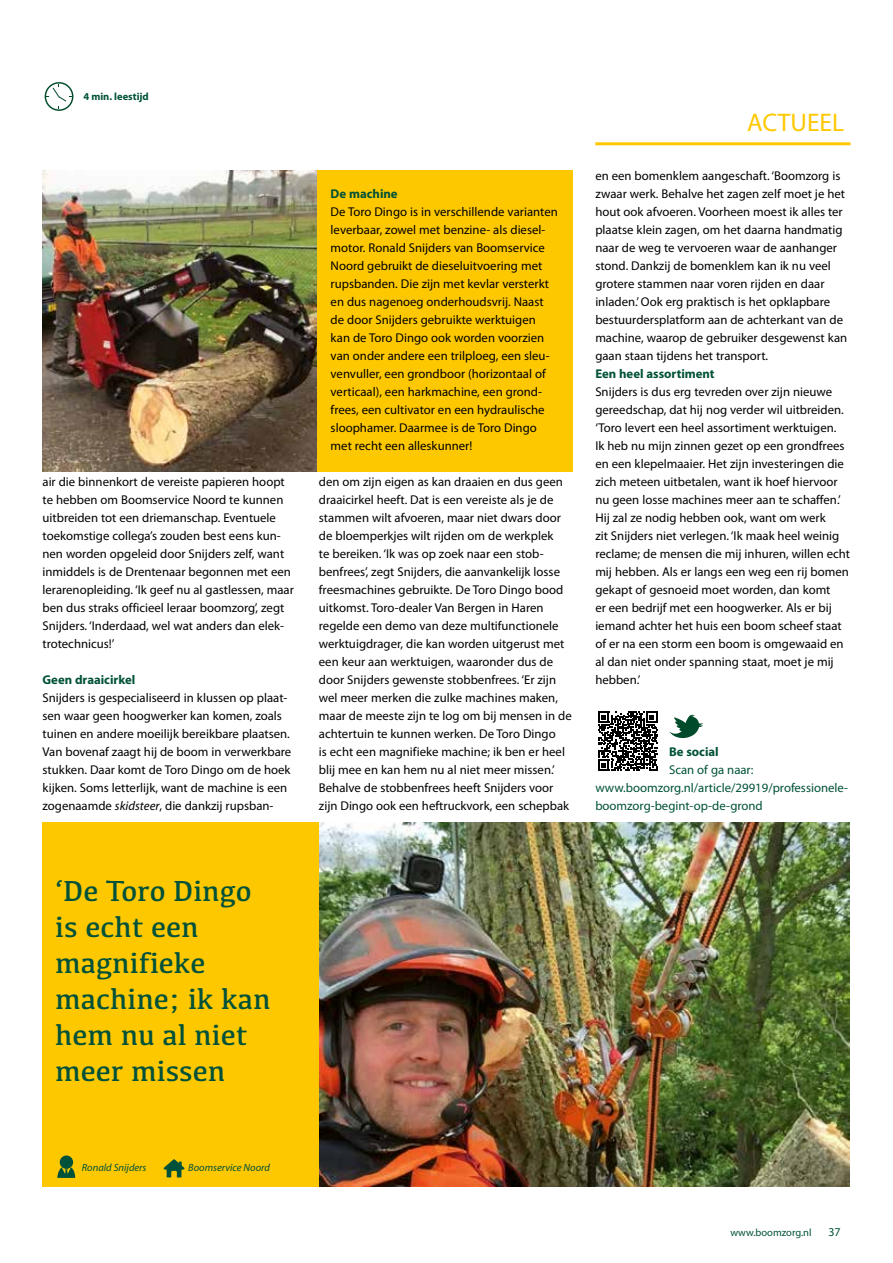
<style>
.page{position:relative;width:893px;height:1263px;background:#fff}
.page>*{position:absolute;margin:0;border:0;box-sizing:border-box;transform-origin:0 0}
.t1{font:30px/36px "Kefa";color:#005139}
.t2{font:25.5px "Myriad Pro";color:#fec800}
.t3{font:12.75px/18px "Myriad Pro";color:#000}
.t4{font:12.75px/18px "Myriad Pro";color:#005139}
.t5{font:700 12.75px "Myriad Pro";color:#005139}
.t6{font:12px "Myriad Pro";color:#005139}
.t7{font:italic 10.5px "Myriad Pro";color:#005139}
.t8{font:10.5px "Myriad Pro";color:#005139}
.t9{font:700 10.5px "Myriad Pro";color:#005139}
.s1{font-style:italic}
</style>
<div class="page">
<hr style="left:595px;top:142px;width:255px;height:3px;background:#fec800">
<svg style="left:45px;top:82px;width:28px;height:29px"></svg>
<img style="left:319px;top:823px;width:530px;height:363px">
<div style="left:43px;top:823px;width:276px;height:364px;background:#fec800"></div>
<svg style="left:57px;top:1167px;width:18px;height:11px"></svg>
<div style="left:60px;top:1155px;width:13px;height:14px;background:#005139;border-radius:50%"></div>
<svg style="left:164px;top:1159px;width:20px;height:18px"></svg>
<img style="left:43px;top:170px;width:275px;height:302px">
<div style="left:318px;top:170px;width:255px;height:302px;background:#fec800"></div>
<svg style="left:598px;top:712px;width:59px;height:59px"></svg>
<svg style="left:669px;top:715px;width:34px;height:23px"></svg>
<p class="t9" style="left:83px;top:90px;width:67px">4 min. leestijd</p>
<p class="t3" style="left:43px;top:473px;width:253px">air die binnenkort de vereiste papieren hoopt te hebben om Boomservice Noord te kunnen uitbreiden tot een driemanschap. Eventuele toekomstige collega’s zouden best eens kun&shy;nen worden opgeleid door Snijders zelf, want inmiddels is de Drentenaar begonnen met een lerarenopleiding. ‘Ik geef nu al gastlessen, maar ben dus straks officieel leraar boomzorg’, zegt Snijders. ‘Inderdaad, wel wat anders dan elek&shy;trotechnicus!’</p>
<p class="t5" style="left:43px;top:671px;width:94px">Geen draaicirkel</p>
<p class="t3" style="left:43px;top:689px;width:250px">Snijders is gespecialiseerd in klussen op plaat&shy;sen waar geen hoogwerker kan komen, zoals tuinen en andere moeilijk bereikbare plaatsen.<br>Van bovenaf zaagt hij de boom in verwerkbare stukken. Daar komt de Toro Dingo om de hoek kijken. Soms letterlijk, want de machine is een zogenaamde <span class="s1">skidsteer</span>, die dankzij rupsban-</p>
<p class="t5" style="left:331px;top:185px;width:69px">De machine</p>
<p class="t3" style="left:331px;top:203px;width:229px">De Toro Dingo is in verschillende varianten leverbaar, zowel met benzine- als diesel&shy;motor. Ronald Snijders van Boomservice Noord gebruikt de dieseluitvoering met rupsbanden. Die zijn met kevlar versterkt en dus nagenoeg onderhoudsvrij. Naast de door Snijders gebruikte werktuigen kan de Toro Dingo ook worden voorzien van onder andere een trilploeg, een sleu&shy;venvuller, een grondboor (horizontaal of verticaal), een harkmachine, een grond&shy;frees, een cultivator en een hydraulische sloophamer. Daarmee is de Toro Dingo met recht een alleskunner!</p>
<p class="t3" style="left:319px;top:473px;width:254px">den om zijn eigen as kan draaien en dus geen draaicirkel heeft. Dat is een vereiste als je de stammen wilt afvoeren, maar niet dwars door de bloemperkjes wilt rijden om de werkplek<br>te bereiken. ‘Ik was op zoek naar een stob&shy;benfrees’, zegt Snijders, die aanvankelijk losse freesmachines gebruikte. De Toro Dingo bood uitkomst. Toro-dealer Van Bergen in Haren regelde een demo van deze multifunctionele werktuigdrager, die kan worden uitgerust met een keur aan werktuigen, waaronder dus de door Snijders gewenste stobbenfrees. ‘Er zijn wel meer merken die zulke machines maken, maar de meeste zijn te log om bij mensen in de achtertuin te kunnen werken. De Toro Dingo<br>is echt een magnifieke machine; ik ben er heel blij mee en kan hem nu al niet meer missen.’ Behalve de stobbenfrees heeft Snijders voor zijn Dingo ook een heftruckvork, een schepbak</p>
<h2 class="t2" style="left:747px;top:107px;width:99px">ACTUEEL</h2>
<p class="t3" style="left:595px;top:167px;width:253px">en een bomenklem aangeschaft. ‘Boomzorg is zwaar werk. Behalve het zagen zelf moet je het hout ook afvoeren. Voorheen moest ik alles ter plaatse klein zagen, om het daarna handmatig naar de weg te vervoeren waar de aanhanger stond. Dankzij de bomenklem kan ik nu veel grotere stammen naar voren rijden en daar inladen.’ Ook erg praktisch is het opklapbare bestuurdersplatform aan de achterkant van de machine, waarop de gebruiker desgewenst kan gaan staan tijdens het transport.</p>
<p class="t5" style="left:595px;top:366px;width:121px">Een heel assortiment</p>
<p class="t3" style="left:595px;top:383px;width:256px">Snijders is dus erg tevreden over zijn nieuwe gereedschap, dat hij nog verder wil uitbreiden. ‘Toro levert een heel assortiment werktuigen.<br>Ik heb nu mijn zinnen gezet op een grondfrees en een klepelmaaier. Het zijn investeringen die zich meteen uitbetalen, want ik hoef hiervoor nu geen losse machines meer aan te schaffen.’ Hij zal ze nodig hebben ook, want om werk<br>zit Snijders niet verlegen. ‘Ik maak heel weinig reclame; de mensen die mij inhuren, willen echt mij hebben. Als er langs een weg een rij bomen gekapt of gesnoeid moet worden, dan komt<br>er een bedrijf met een hoogwerker. Als er bij iemand achter het huis een boom scheef staat of er na een storm een boom is omgewaaid en al dan niet onder spanning staat, moet je mij hebben.’</p>
<p class="t5" style="left:669px;top:743px;width:51px">Be social</p>
<p class="t4" style="left:595px;top:761px;width:254px;text-indent:74px">Scan of ga naar: www.boomzorg.nl/article/29919/professionele&shy;boomzorg-begint-op-de-grond</p>
<h1 class="t1" style="left:55px;top:872px;width:217px">‘De Toro Dingo is echt een magnifieke machine; ik kan hem nu al niet meer missen</h1>
<p class="t7" style="left:82px;top:1161px;width:66px">Ronald Snijders</p>
<p class="t7" style="left:188px;top:1161px;width:83px">Boomservice Noord</p>
<p class="t8" style="left:730px;top:1226px;width:83px">www.boomzorg.nl</p>
<p class="t6" style="left:828px;top:1224px;width:14px">37</p>
</div>
